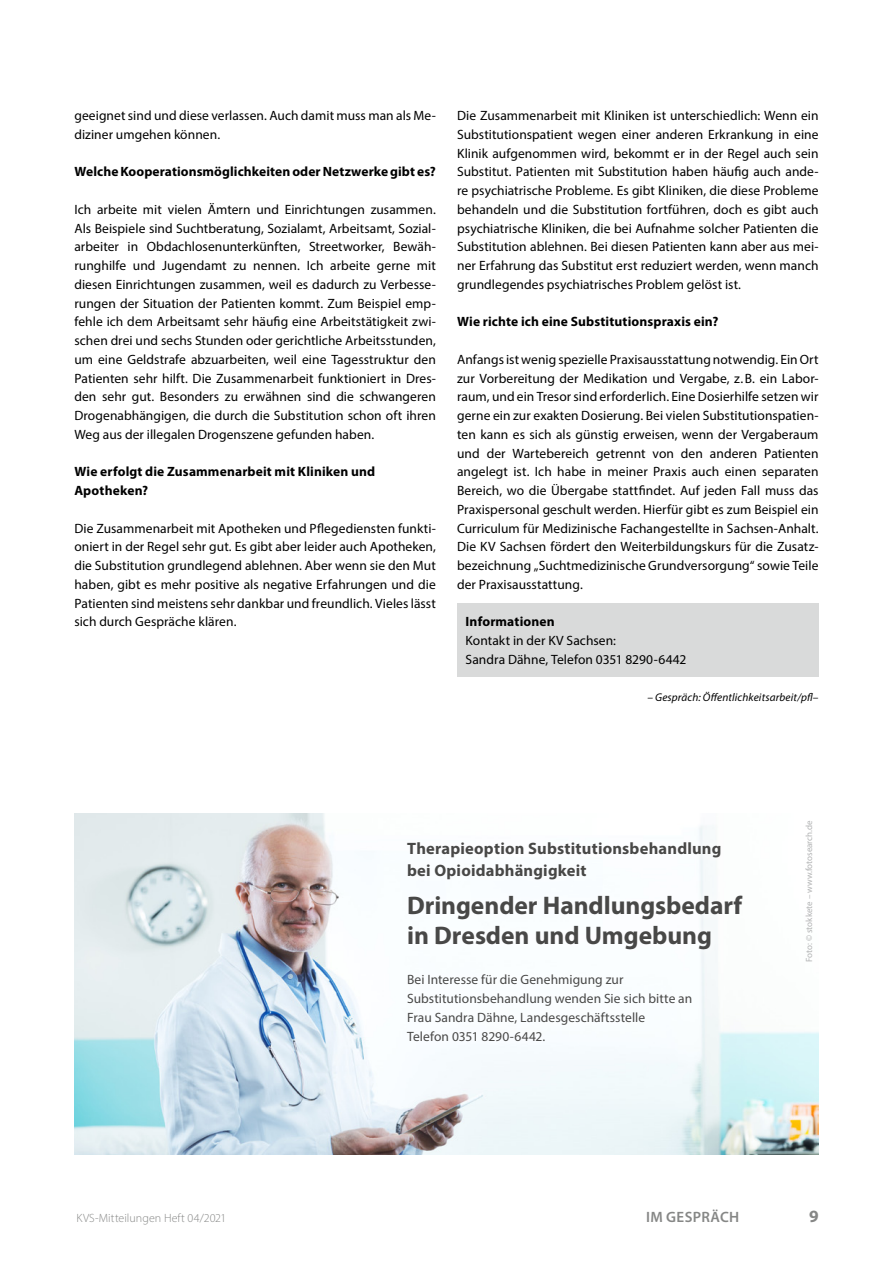
<style>
.page{position:relative;width:893px;height:1263px;background:#fff}
.page>*{position:absolute;margin:0;border:0;box-sizing:border-box;transform-origin:0 0}
.t1{font:700 25.5px/30px "Myriad Pro";letter-spacing:-.005em;color:#484847}
.t2{font:700 17.25px "Myriad Pro";color:#868786}
.t3{font:700 16.5px/21.8px "Myriad Pro";letter-spacing:.01em;color:#484847}
.t4{font:600 15px "Myriad Pro";letter-spacing:.02em;color:#868786}
.t5{font:13.5px/18.8px "Myriad Pro";letter-spacing:.005em;color:#000;text-align:justify}
.t6{font:700 13.5px/18.8px "Myriad Pro";letter-spacing:.01em;color:#000}
.t7{font:13.5px/18.8px "Myriad Pro";letter-spacing:.005em;color:#484847}
.t8{font:300 12px "Myriad Pro";letter-spacing:.005em;color:#868786}
.t9{font:italic 11.25px "Myriad Pro";letter-spacing:.015em;color:#000}
.t10{font:9px "Myriad Pro";color:#b1b2b3}
</style>
<div class="page">
<div style="left:457px;top:603px;width:362px;height:74px;background:#d9dada"></div>
<img style="left:74px;top:814px;width:745px;height:340px">
<div style="left:396px;top:831px;width:357px;height:221px;background:#fff"></div>
<p class="t5" style="left:74px;top:106px;width:363px">geeignet sind und diese verlassen. Auch damit muss man als Me&shy;diziner umgehen können.</p>
<p class="t6" style="left:74px;top:162px;width:363px">Welche Kooperationsmöglichkeiten oder Netzwerke gibt es?</p>
<p class="t5" style="left:74px;top:200px;width:363px">Ich arbeite mit vielen Ämtern und Einrichtungen zusammen.<br>Als Beispiele sind Suchtberatung, Sozialamt, Arbeitsamt, Sozial&shy;arbeiter in Obdachlosenunterkünften, Streetworker, Bewäh&shy;runghilfe und Jugendamt zu nennen. Ich arbeite gerne mit diesen Einrichtungen zusammen, weil es dadurch zu Verbesse&shy;rungen der Situation der Patienten kommt. Zum Beispiel emp&shy;fehle ich dem Arbeitsamt sehr häufig eine Arbeitstätigkeit zwi&shy;schen drei und sechs Stunden oder gerichtliche Arbeitsstunden, um eine Geldstrafe abzuarbeiten, weil eine Tagesstruktur den Patienten sehr hilft. Die Zusammenarbeit funktioniert in Dres&shy;den sehr gut. Besonders zu erwähnen sind die schwangeren Drogenabhängigen, die durch die Substitution schon oft ihren Weg aus der illegalen Drogenszene gefunden haben.</p>
<p class="t6" style="left:74px;top:462px;width:302px">Wie erfolgt die Zusammenarbeit mit Kliniken und<br>Apotheken?</p>
<p class="t5" style="left:74px;top:518px;width:363px">Die Zusammenarbeit mit Apotheken und Pflegediensten funkti&shy;oniert in der Regel sehr gut. Es gibt aber leider auch Apotheken, die Substitution grundlegend ablehnen. Aber wenn sie den Mut haben, gibt es mehr positive als negative Erfahrungen und die Patienten sind meistens sehr dankbar und freundlich. Vieles lässt sich durch Gespräche klären.</p>
<p class="t5" style="left:457px;top:106px;width:363px">Die Zusammenarbeit mit Kliniken ist unterschiedlich: Wenn ein Substitutionspatient wegen einer anderen Erkrankung in eine Klinik aufgenommen wird, bekommt er in der Regel auch sein Substitut. Patienten mit Substitution haben häufig auch ande&shy;re psychiatrische Probleme. Es gibt Kliniken, die diese Probleme behandeln und die Substitution fortführen, doch es gibt auch psychiatrische Kliniken, die bei Aufnahme solcher Patienten die Substitution ablehnen. Bei diesen Patienten kann aber aus mei&shy;ner Erfahrung das Substitut erst reduziert werden, wenn manch grundlegendes psychiatrisches Problem gelöst ist.</p>
<p class="t6" style="left:457px;top:312px;width:263px">Wie richte ich eine Substitutionspraxis ein?</p>
<p class="t5" style="left:457px;top:350px;width:363px">Anfangs ist wenig spezielle Praxisausstattung notwendig. Ein Ort zur Vorbereitung der Medikation und Vergabe, z.B. ein Labor&shy;raum, und ein Tresor sind erforderlich. Eine Dosierhilfe setzen wir gerne ein zur exakten Dosierung. Bei vielen Substitutionspatien&shy;ten kann es sich als günstig erweisen, wenn der Vergaberaum und der Wartebereich getrennt von den anderen Patienten angelegt ist. Ich habe in meiner Praxis auch einen separaten Bereich, wo die Übergabe stattfindet. Auf jeden Fall muss das Praxispersonal geschult werden. Hierfür gibt es zum Beispiel ein Curriculum für Medizinische Fachangestellte in Sachsen-Anhalt.<br>Die KV Sachsen fördert den Weiterbildungskurs für die Zusatz&shy;bezeichnung „Suchtmedizinische Grundversorgung“ sowie Teile der Praxisausstattung.</p>
<p class="t6" style="left:466px;top:612px;width:91px">Informationen</p>
<p class="t5" style="left:466px;top:631px;width:222px">Kontakt in der KV Sachsen:<br>Sandra Dähne, Telefon 0351 8290-6442</p>
<p class="t9" style="left:647px;top:691px;width:173px">– Gespräch: Öffentlichkeitsarbeit/pfl–</p>
<p class="t3" style="left:407px;top:837px;width:316px">Therapieoption Substitutionsbehandlung bei Opioidabhängigkeit</p>
<h1 class="t1" style="left:407px;top:890px;width:337px">Dringender Handlungsbedarf in Dresden und Umgebung</h1>
<p class="t7" style="left:407px;top:970px;width:287px">Bei Interesse für die Genehmigung zur Substitutionsbehandlung wenden Sie sich bitte an Frau Sandra Dähne, Landesgeschäftsstelle<br>Telefon 0351 8290-6442.</p>
<p class="t10" style="left:804px;top:962px;width:143px;rotate:-90deg">Foto: © stokkete – www.fotosearch.de</p>
<p class="t8" style="left:77px;top:1211px;width:151px">KVS-Mitteilungen Heft 04/2021</p>
<p class="t4" style="left:646px;top:1208px;width:92px">IM GESPRÄCH</p>
<p class="t2" style="left:809px;top:1205px;width:11px">9</p>
</div>
